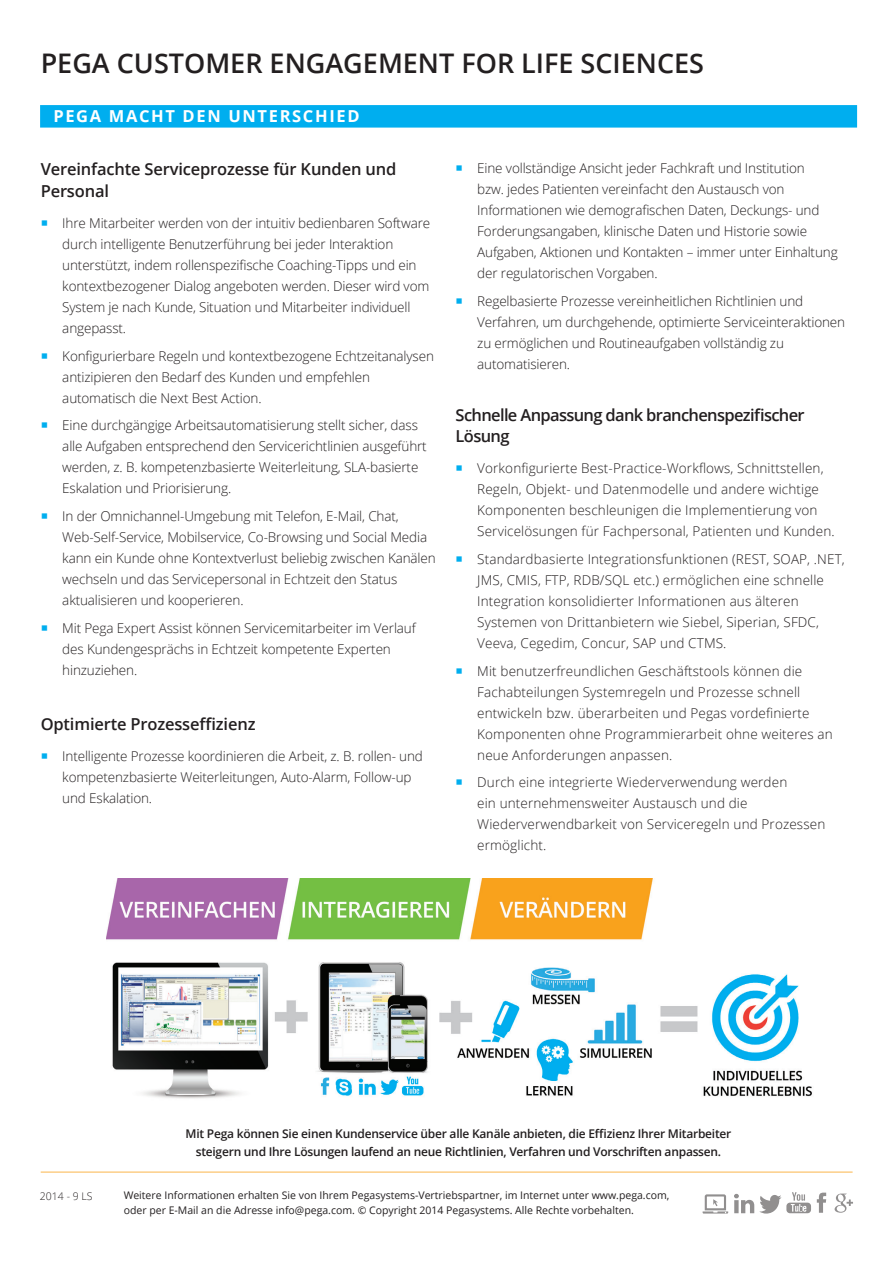
<style>
.page{position:relative;width:893px;height:1263px;background:#fff}
.page>*{position:absolute;margin:0;border:0;box-sizing:border-box;transform-origin:0 0}
.t1{font:600 27px "Open Sans";color:#231f20}
.Second_Page_Subhead{font:600 16.5px/21px "Open Sans";letter-spacing:-.01em;color:#231f20}
.Second_Page_Subhead-2{font:600 16.5px/21px "Open Sans";letter-spacing:-.04em;color:#231f20}
.Second_Page_Header{font:700 16.5px "Open Sans";letter-spacing:.1em;color:#fff}
.t2{font:300 13.5px/21px "Open Sans";letter-spacing:-.01em;color:#231f20}
.t3{font:300 13.5px/21px "Open Sans";letter-spacing:.01em;color:#231f20}
.t4{font:600 12px/18px "Open Sans";letter-spacing:-.02em;color:#231f20;text-align:center}
.t5{font:10.5px/15px "Open Sans";color:#231f20}
.t6{font:300 10.5px "Open Sans";color:#231f20}
</style>
<div class="page">
<hr style="left:41px;top:1172px;width:812px;height:1px;background:#f9a21c">
<div style="left:40px;top:105px;width:817px;height:23px;background:#00aeef"></div>
<svg style="left:703px;top:1194px;width:25px;height:19px"></svg>
<svg style="left:734px;top:1192px;width:77px;height:21px"></svg>
<svg style="left:817px;top:1192px;width:9px;height:21px"></svg>
<svg style="left:835px;top:1193px;width:18px;height:20px"></svg>
<img style="left:107px;top:878px;width:705px;height:221px">
<p class="t1" style="left:41px;top:45px;width:665px">PEGA CUSTOMER ENGAGEMENT FOR LIFE SCIENCES</p>
<p class="Second_Page_Header" style="left:53px;top:104px;width:308px">PEGA MACHT DEN UNTERSCHIED</p>
<p class="Second_Page_Subhead" style="left:41px;top:159px;width:357px">Vereinfachte Serviceprozesse für Kunden und<br>Personal</p>
<p class="t2" style="left:62px;top:212px;width:369px">Ihre Mitarbeiter werden von der intuitiv bedienbaren Software durch intelligente Benutzerführung bei jeder Interaktion unterstützt, indem rollenspezifische Coaching-Tipps und ein kontextbezogener Dialog angeboten werden. Dieser wird vom System je nach Kunde, Situation und Mitarbeiter individuell angepasst.</p>
<p class="t2" style="left:62px;top:345px;width:373px">Konfigurierbare Regeln und kontextbezogene Echtzeitanalysen antizipieren den Bedarf des Kunden und empfehlen automatisch die Next Best Action.</p>
<p class="t2" style="left:62px;top:414px;width:366px">Eine durchgängige Arbeitsautomatisierung stellt sicher, dass alle Aufgaben entsprechend den Servicerichtlinien ausgeführt werden, z. B. kompetenzbasierte Weiterleitung, SLA-basierte Eskalation und Priorisierung.</p>
<p class="t2" style="left:62px;top:505px;width:375px">In der Omnichannel-Umgebung mit Telefon, E-Mail, Chat, Web-Self-Service, Mobilservice, Co-Browsing und Social Media kann ein Kunde ohne Kontextverlust beliebig zwischen Kanälen wechseln und das Servicepersonal in Echtzeit den Status aktualisieren und kooperieren.</p>
<p class="t2" style="left:62px;top:617px;width:355px">Mit Pega Expert Assist können Servicemitarbeiter im Verlauf des Kundengesprächs in Echtzeit kompetente Experten hinzuziehen.</p>
<p class="Second_Page_Subhead" style="left:41px;top:713px;width:216px">Optimierte Prozesseffizienz</p>
<p class="t2" style="left:62px;top:745px;width:362px">Intelligente Prozesse koordinieren die Arbeit, z. B. rollen- und kompetenzbasierte Weiterleitungen, Auto-Alarm, Follow-up und Eskalation.</p>
<p class="t2" style="left:477px;top:157px;width:362px">Eine vollständige Ansicht jeder Fachkraft und Institution<br>bzw. jedes Patienten vereinfacht den Austausch von Informationen wie demografischen Daten, Deckungs- und Forderungsangaben, klinische Daten und Historie sowie Aufgaben, Aktionen und Kontakten – immer unter Einhaltung der regulatorischen Vorgaben.</p>
<p class="t2" style="left:477px;top:290px;width:369px">Regelbasierte Prozesse vereinheitlichen Richtlinien und Verfahren, um durchgehende, optimierte Serviceinteraktionen zu ermöglichen und Routineaufgaben vollständig zu automatisieren.</p>
<p class="Second_Page_Subhead-2" style="left:456px;top:404px;width:351px">Schnelle Anpassung dank branchenspezifischer<br>Lösung</p>
<p class="t3" style="left:477px;top:457px;width:359px">Vorkonfigurierte Best-Practice-Workflows, Schnittstellen, Regeln, Objekt- und Datenmodelle und andere wichtige Komponenten beschleunigen die Implementierung von Servicelösungen für Fachpersonal, Patienten und Kunden.</p>
<p class="t3" style="left:477px;top:548px;width:369px">Standardbasierte Integrationsfunktionen (REST, SOAP, .NET, JMS, CMIS, FTP, RDB/SQL etc.) ermöglichen eine schnelle Integration konsolidierter Informationen aus älteren Systemen von Drittanbietern wie Siebel, Siperian, SFDC, Veeva, Cegedim, Concur, SAP und CTMS.</p>
<p class="t3" style="left:477px;top:660px;width:357px">Mit benutzerfreundlichen Geschäftstools können die Fachabteilungen Systemregeln und Prozesse schnell entwickeln bzw. überarbeiten und Pegas vordefinierte Komponenten ohne Programmierarbeit ohne weiteres an neue Anforderungen anpassen.</p>
<p class="t3" style="left:477px;top:771px;width:350px">Durch eine integrierte Wiederverwendung werden<br>ein unternehmensweiter Austausch und die Wiederverwendbarkeit von Serviceregeln und Prozessen ermöglicht.</p>
<p class="t4" style="left:186px;top:1124px;width:547px">Mit Pega können Sie einen Kundenservice über alle Kanäle anbieten, die Effizienz Ihrer Mitarbeiter steigern und Ihre Lösungen laufend an neue Richtlinien, Verfahren und Vorschriften anpassen.</p>
<p class="t6" style="left:40px;top:1188px;width:54px">2014 - 9 LS</p>
<p class="t5" style="left:124px;top:1188px;width:547px">Weitere Informationen erhalten Sie von Ihrem Pegasystems-Vertriebspartner, im Internet unter www.pega.com, oder per E-Mail an die Adresse info@pega.com. © Copyright 2014 Pegasystems. Alle Rechte vorbehalten.</p>
</div>
